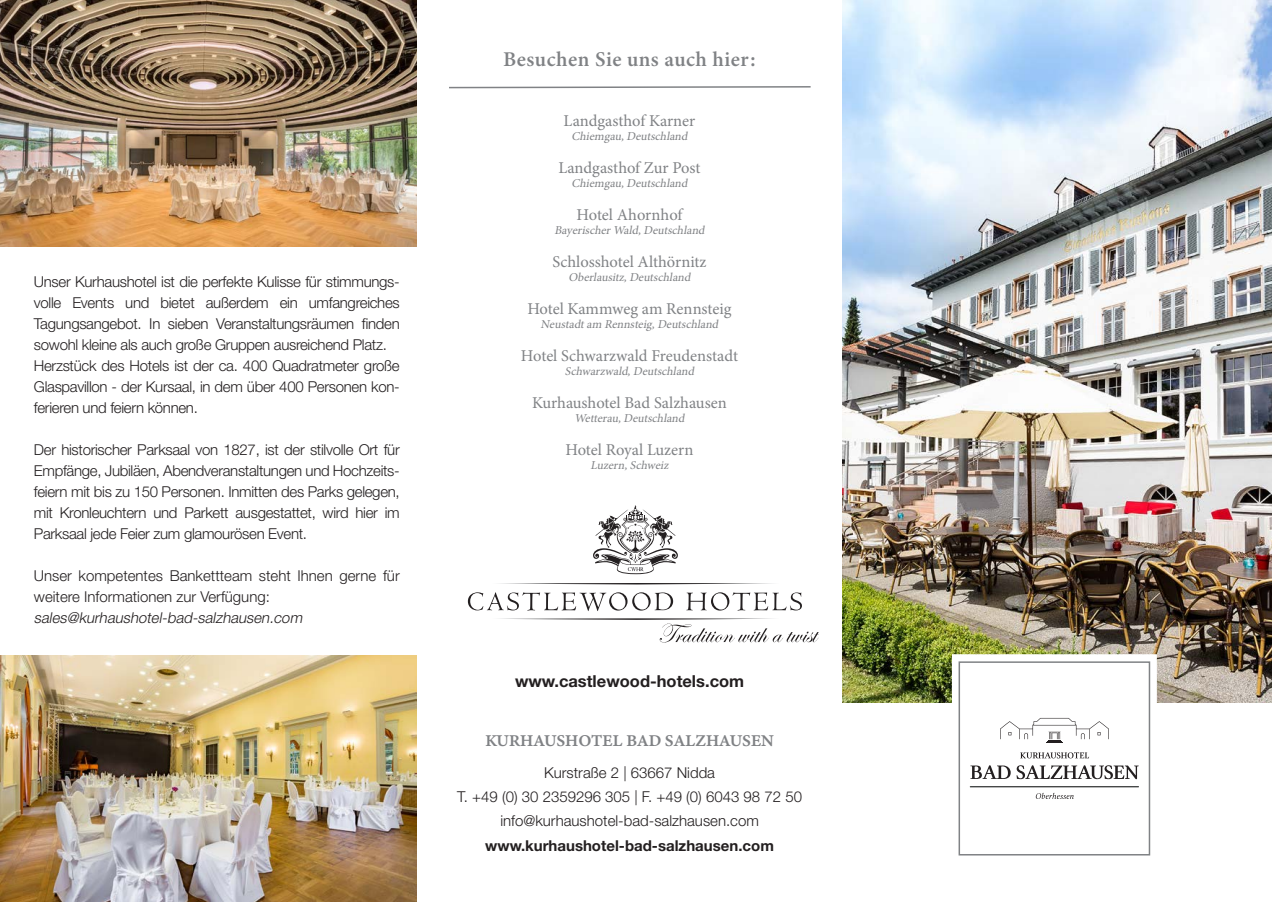
<style>
.page{position:relative;width:1272px;height:902px;background:#fff}
.page>*{position:absolute;margin:0;border:0;box-sizing:border-box;transform-origin:0 0}
.t1{font:600 21px "Minion 3";letter-spacing:.025em;color:#808285}
.t2{font:16.5px "Minion Pro";letter-spacing:-.005em;color:#808285}
.t3{font:700 16.5px "Helvetica Neue LT Pro";color:#231f20}
.t4{font:600 16.5px "Minion 3 Caption";letter-spacing:-.015em;color:#808285}
.t5{font:300 15px/21px "Helvetica Neue LT Pro";letter-spacing:-.02em;color:#231f20}
.t6{font:300 15px/24px "Helvetica Neue LT Pro";color:#231f20}
.t7{font:italic 300 15px "Helvetica Neue LT Pro";color:#231f20}
.t8{font:700 15px "Helvetica Neue LT Pro";color:#231f20}
.t9{font:italic 12px "Minion Pro";color:#808285}
</style>
<div class="page">
<img style="left:842px;top:0;width:429px;height:702px">
<img style="left:0;top:0;width:417px;height:247px">
<img style="left:0;top:655px;width:417px;height:246px">
<div style="left:952px;top:654px;width:204px;height:208px;background:#fff"></div>
<div style="left:952px;top:654px;width:204px;height:208px;border:1px solid #fff"></div>
<hr style="left:970px;top:786px;width:168px;height:1px;background:#0e1212">
<svg style="left:970px;top:765px;width:40px;height:13px"></svg>
<svg style="left:1016px;top:765px;width:122px;height:14px"></svg>
<svg style="left:1035px;top:792px;width:38px;height:6px"></svg>
<svg style="left:1020px;top:752px;width:69px;height:6px"></svg>
<svg style="left:1000px;top:717px;width:108px;height:25px"></svg>
<div style="left:958px;top:661px;width:192px;height:194px;border:2px solid #808285"></div>
<svg style="left:449px;top:86px;width:362px;height:3px"></svg>
<svg style="left:593px;top:505px;width:85px;height:69px"></svg>
<svg style="left:468px;top:592px;width:205px;height:19px"></svg>
<svg style="left:686px;top:592px;width:116px;height:18px"></svg>
<svg style="left:500px;top:583px;width:272px;height:1px"></svg>
<img style="left:627px;top:567px;width:16px;height:4px">
<svg style="left:500px;top:618px;width:319px;height:24px"></svg>
<p class="t5" style="left:34px;top:271px;width:367px">Unser Kurhaushotel ist die perfekte Kulisse für stimmungs&shy;volle Events und bietet außerdem ein umfangreiches Tagungsangebot. In sieben Veranstaltungsräumen finden sowohl kleine als auch große Gruppen ausreichend Platz.<br>Herzstück des Hotels ist der ca. 400 Quadratmeter große Glaspavillon - der Kursaal, in dem über 400 Personen kon&shy;ferieren und feiern können.</p>
<p class="t5" style="left:34px;top:439px;width:367px;text-align:justify">Der historischer Parksaal von 1827, ist der stilvolle Ort für Empfänge, Jubiläen, Abendveranstaltungen und Hochzeits&shy;feiern mit bis zu 150 Personen. Inmitten des Parks gelegen, mit Kronleuchtern und Parkett ausgestattet, wird hier im Parksaal jede Feier zum glamourösen Event.</p>
<p class="t6" style="left:34px;top:565px;width:367px;line-height:21px">Unser kompetentes Bankettteam steht Ihnen gerne für weitere Informationen zur Verfügung:</p>
<p class="t7" style="left:34px;top:609px;width:273px">sales@kurhaushotel-bad-salzhausen.com</p>
<h1 class="t1" style="left:503px;top:45px;width:255px">Besuchen Sie uns auch hier:</h1>
<p class="t2" style="left:563px;top:109px;width:133px">Landgasthof Karner</p>
<p class="t9" style="left:571px;top:128px;width:120px">Chiemgau,Deutschland</p>
<p class="t2" style="left:558px;top:156px;width:144px">Landgasthof Zur Post</p>
<p class="t9" style="left:571px;top:175px;width:120px">Chiemgau,Deutschland</p>
<p class="t2" style="left:576px;top:203px;width:107px">Hotel Ahornhof</p>
<p class="t9" style="left:554px;top:222px;width:154px">BayerischerWald,Deutschland</p>
<p class="t2" style="left:552px;top:250px;width:156px">Schlosshotel Althörnitz</p>
<p class="t9" style="left:568px;top:269px;width:126px">Oberlausitz,Deutschland</p>
<p class="t2" style="left:527px;top:297px;width:206px">Hotel Kammweg am Rennsteig</p>
<p class="t9" style="left:540px;top:316px;width:182px">Neustadtam Rennsteig,Deutschland</p>
<p class="t2" style="left:521px;top:344px;width:218px">Hotel Schwarzwald Freudenstadt</p>
<p class="t9" style="left:565px;top:363px;width:133px">Schwarzwald,Deutschland</p>
<p class="t2" style="left:532px;top:391px;width:196px">Kurhaushotel Bad Salzhausen</p>
<p class="t9" style="left:574px;top:410px;width:114px">Wetterau,Deutschland</p>
<p class="t2" style="left:565px;top:438px;width:130px">Hotel Royal Luzern</p>
<p class="t9" style="left:590px;top:457px;width:82px">Luzern,Schweiz</p>
<p class="t3" style="left:515px;top:671px;width:231px">www.castlewood-hotels.com</p>
<p class="t4" style="left:485px;top:728px;width:290px">KURHAUSHOTEL BAD SALZHAUSEN</p>
<p class="t6" style="left:457px;top:760px;width:346px;text-align:center">Kurstraße 2 | 63667 Nidda<br>T. +49 (0) 30 2359296 305 | F. +49 (0) 6043 98 72 50 info@kurhaushotel-bad-salzhausen.com</p>
<p class="t8" style="left:485px;top:836px;width:290px">www.kurhaushotel-bad-salzhausen.com</p>
</div>
